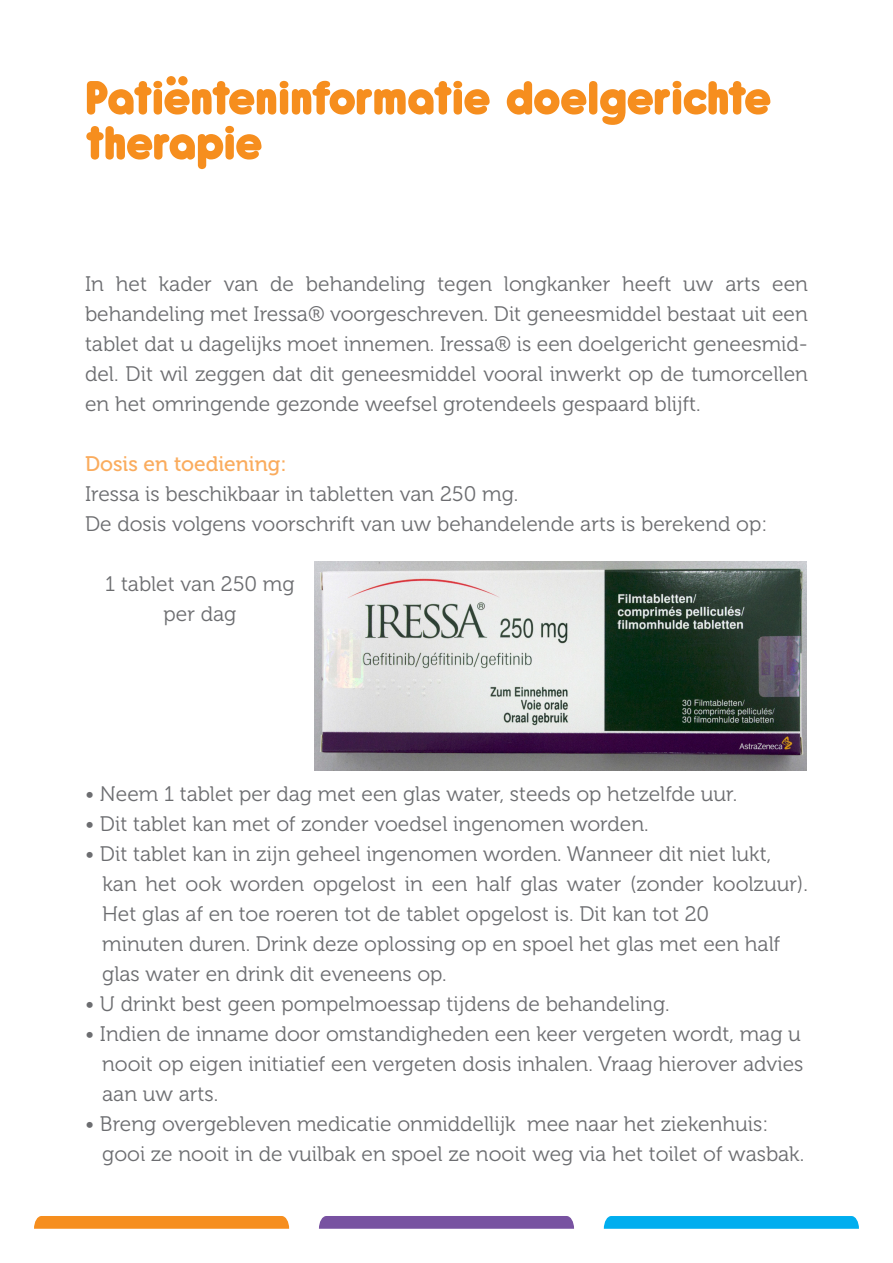
<style>
.page{position:relative;width:893px;height:1263px;background:#fff}
.page>*{position:absolute;margin:0;border:0;box-sizing:border-box;transform-origin:0 0}
.t1{font:800 52.5px "Antipasto";letter-spacing:-.04em;color:#f68e1e}
.t2{font:21px/30px "Museo 300";color:#6c6d70}
.t3{font:21px "Museo 500";color:#faac5e}
</style>
<div class="page">
<svg style="left:604px;top:1216px;width:255px;height:13px;background:#07b0ef"></svg>
<svg style="left:34px;top:1216px;width:255px;height:13px;background:#f69124"></svg>
<svg style="left:319px;top:1216px;width:255px;height:13px;background:#7c57a3"></svg>
<img style="left:315px;top:561px;width:492px;height:210px">
<p class="t1" style="left:85px;top:64px;width:689px">Patiënteninformatie doelgerichte</p>
<p class="t1" style="left:85px;top:109px;width:180px">therapie</p>
<p class="t2" style="left:85px;top:269px;width:724px;text-align:justify">In het kader van de behandeling tegen longkanker heeft uw arts een behandeling met Iressa® voorgeschreven. Dit geneesmiddel bestaat uit een tablet dat u dagelijks moet innemen. Iressa® is een doelgericht geneesmid&shy;del. Dit wil zeggen dat dit geneesmiddel vooral inwerkt op de tumorcellen en het omringende gezonde weefsel grotendeels gespaard blijft.</p>
<p class="t3" style="left:85px;top:452px;width:203px">Dosis en toediening:</p>
<p class="t2" style="left:85px;top:479px;width:435px">Iressa is beschikbaar in tabletten van 250 mg.</p>
<p class="t2" style="left:85px;top:509px;width:684px">De dosis volgens voorschrift van uw behandelende arts is berekend op:</p>
<p class="t2" style="left:105px;top:569px;width:191px">1 tablet van 250 mg</p>
<p class="t2" style="left:164px;top:599px;width:74px">per dag</p>
<p class="t2" style="left:85px;top:779px;width:654px">• Neem 1 tablet per dag met een glas water, steeds op hetzelfde uur.</p>
<p class="t2" style="left:85px;top:809px;width:565px">• Dit tablet kan met of zonder voedsel ingenomen worden.</p>
<p class="t2" style="left:85px;top:839px;width:688px">• Dit tablet kan in zijn geheel ingenomen worden. Wanneer dit niet lukt,</p>
<p class="t2" style="left:102px;top:869px;width:707px">kan het ook worden opgelost in een half glas water (zonder koolzuur).<br>Het glas af en toe roeren tot de tablet opgelost is. Dit kan tot 20</p>
<p class="t2" style="left:102px;top:929px;width:680px">minuten duren. Drink deze oplossing op en spoel het glas met een half</p>
<p class="t2" style="left:102px;top:959px;width:346px">glas water en drink dit eveneens op.</p>
<p class="t2" style="left:85px;top:989px;width:586px">• U drinkt best geen pompelmoessap tijdens de behandeling.</p>
<p class="t2" style="left:85px;top:1019px;width:717px">• Indien de inname door omstandigheden een keer vergeten wordt, mag u</p>
<p class="t2" style="left:102px;top:1049px;width:703px">nooit op eigen initiatief een vergeten dosis inhalen. Vraag hierover advies</p>
<p class="t2" style="left:102px;top:1079px;width:118px">aan uw arts.</p>
<p class="t2" style="left:102px;top:1109px;width:704px;text-indent:-17px">• Breng overgebleven medicatie onmiddellijk mee naar het ziekenhuis: gooi ze nooit in de vuilbak en spoel ze nooit weg via het toilet of wasbak.</p>
</div>
